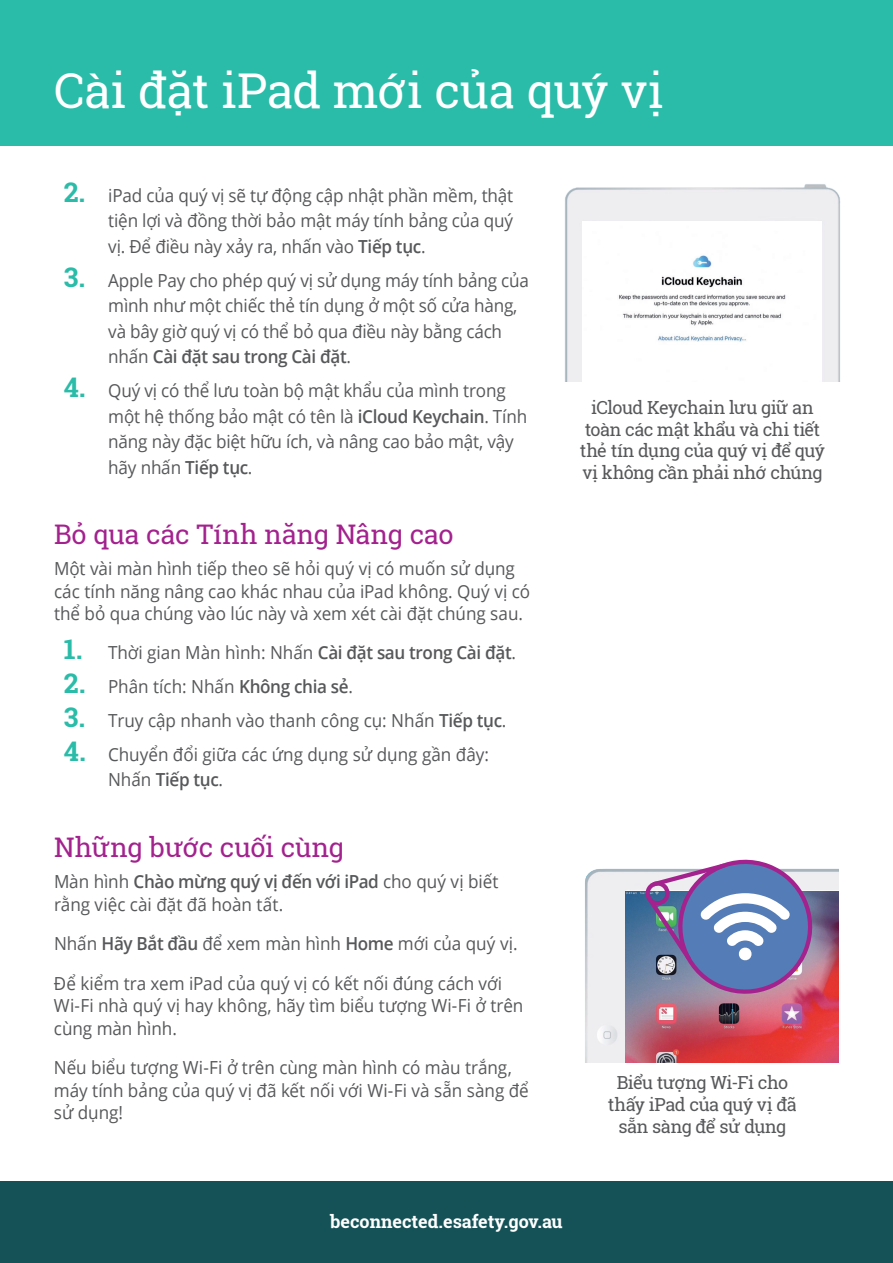
<style>
.page{position:relative;width:893px;height:1263px;background:#fff}
.page>*{position:absolute;margin:0;border:0;box-sizing:border-box;transform-origin:0 0}
.t1{font:48px "Roboto Slab";letter-spacing:-.015em;color:#fff}
.t2{font:27px "Roboto Slab";letter-spacing:-.01em;color:#a3228e}
.t3{font:18px/25.5px "Open Sans";letter-spacing:-.005em;color:#57585a;scale:.95 1}
.t4{font:18px/21.6px "Roboto Slab";letter-spacing:-.03em;color:#57585a;text-align:center}
.t5{font:700 18px "Roboto Slab";color:#fff}
.s1{font-family:"Roboto Slab";font-weight:700;font-size:27px;color:#2abca8}
.s2{font-weight:600}
</style>
<div class="page">
<div style="left:0;top:1181px;width:893px;height:82px;background:#155257"></div>
<div style="left:0;top:0;width:893px;height:145px;background:#2abca8"></div>
<img style="left:565px;top:184px;width:276px;height:197px">
<img style="left:583px;top:222px;width:239px;height:159px">
<img style="left:585px;top:868px;width:254px;height:194px">
<img style="left:625px;top:891px;width:214px;height:171px">
<svg style="left:641px;top:859px;width:183px;height:141px;background:#8b8eb7"></svg>
<h1 class="t1" style="left:54px;top:58px;width:611px">Cài đặt iPad mới của quý vị</h1>
<p class="t3" style="left:108px;top:182px;width:428px;text-align:justify;text-indent:-44px"><span class="s1">2.</span> iPad của quý vị sẽ tự động cập nhật phần mềm, thật tiện lợi và đồng thời bảo mật máy tính bảng của quý vị. Để điều này xảy ra, nhấn vào <span class="s2">Tiếp tục</span>.</p>
<p class="t3" style="left:108px;top:267px;width:444px;text-indent:-44px"><span class="s1">3.</span> Apple Pay cho phép quý vị sử dụng máy tính bảng của mình như một chiếc thẻ tín dụng ở một số cửa hàng, và bây giờ quý vị có thể bỏ qua điều này bằng cách nhấn <span class="s2">Cài đặt sau trong Cài đặt</span>.</p>
<p class="t3" style="left:108px;top:377px;width:442px;text-indent:-44px"><span class="s1">4.</span> Quý vị có thể lưu toàn bộ mật khẩu của mình trong một hệ thống bảo mật có tên là <span class="s2">iCloud Keychain</span>. Tính năng này đặc biệt hữu ích, và nâng cao bảo mật, vậy hãy nhấn <span class="s2">Tiếp tục</span>.</p>
<h2 class="t2" style="left:54px;top:516px;width:401px">Bỏ qua các Tính năng Nâng cao</h2>
<p class="t3" style="left:54px;top:557px;width:503px;line-height:22.5px">Một vài màn hình tiếp theo sẽ hỏi quý vị có muốn sử dụng các tính năng nâng cao khác nhau của iPad không. Quý vị có thể bỏ qua chúng vào lúc này và xem xét cài đặt chúng sau.</p>
<p class="t3" style="left:64px;top:639px;width:477px"><span class="s1">1.</span> Thời gian Màn hình: Nhấn <span class="s2">Cài đặt sau trong Cài đặt</span>.</p>
<p class="t3" style="left:64px;top:673px;width:306px"><span class="s1">2.</span> Phân tích: Nhấn <span class="s2">Không chia sẻ</span>.</p>
<p class="t3" style="left:64px;top:707px;width:467px"><span class="s1">3.</span> Truy cập nhanh vào thanh công cụ: Nhấn <span class="s2">Tiếp tục</span>.</p>
<p class="t3" style="left:108px;top:741px;width:403px;text-indent:-44px"><span class="s1">4.</span> Chuyển đổi giữa các ứng dụng sử dụng gần đây:<br>Nhấn <span class="s2">Tiếp tục</span>.</p>
<h2 class="t2" style="left:54px;top:829px;width:292px">Những bước cuối cùng</h2>
<p class="t3" style="left:54px;top:870px;width:469px;line-height:22.5px">Màn hình <span class="s2">Chào mừng quý vị đến với iPad</span> cho quý vị biết rằng việc cài đặt đã hoàn tất.</p>
<p class="t3" style="left:54px;top:923px;width:489px;line-height:39.5px">Nhấn <span class="s2">Hãy Bắt đầu</span> để xem màn hình <span class="s2">Home</span> mới của quý vị.<br>Để kiểm tra xem iPad của quý vị có kết nối đúng cách với</p>
<p class="t3" style="left:54px;top:994px;width:496px;line-height:22.5px">Wi-Fi nhà quý vị hay không, hãy tìm biểu tượng Wi-Fi ở trên cùng màn hình.</p>
<p class="t3" style="left:54px;top:1056px;width:501px;line-height:22.5px">Nếu biểu tượng Wi-Fi ở trên cùng màn hình có màu trắng, máy tính bảng của quý vị đã kết nối với Wi-Fi và sẵn sàng để sử dụng!</p>
<p class="t4" style="left:580px;top:396px;width:247px">iCloud Keychain lưu giữ an toàn các mật khẩu và chi tiết thẻ tín dụng của quý vị để quý vị không cần phải nhớ chúng</p>
<p class="t4" style="left:608px;top:1072px;width:190px">Biểu tượng Wi-Fi cho thấy iPad của quý vị đã sẵn sàng để sử dụng</p>
<p class="t5" style="left:330px;top:1209px;width:234px">beconnected.esafety.gov.au</p>
</div>
